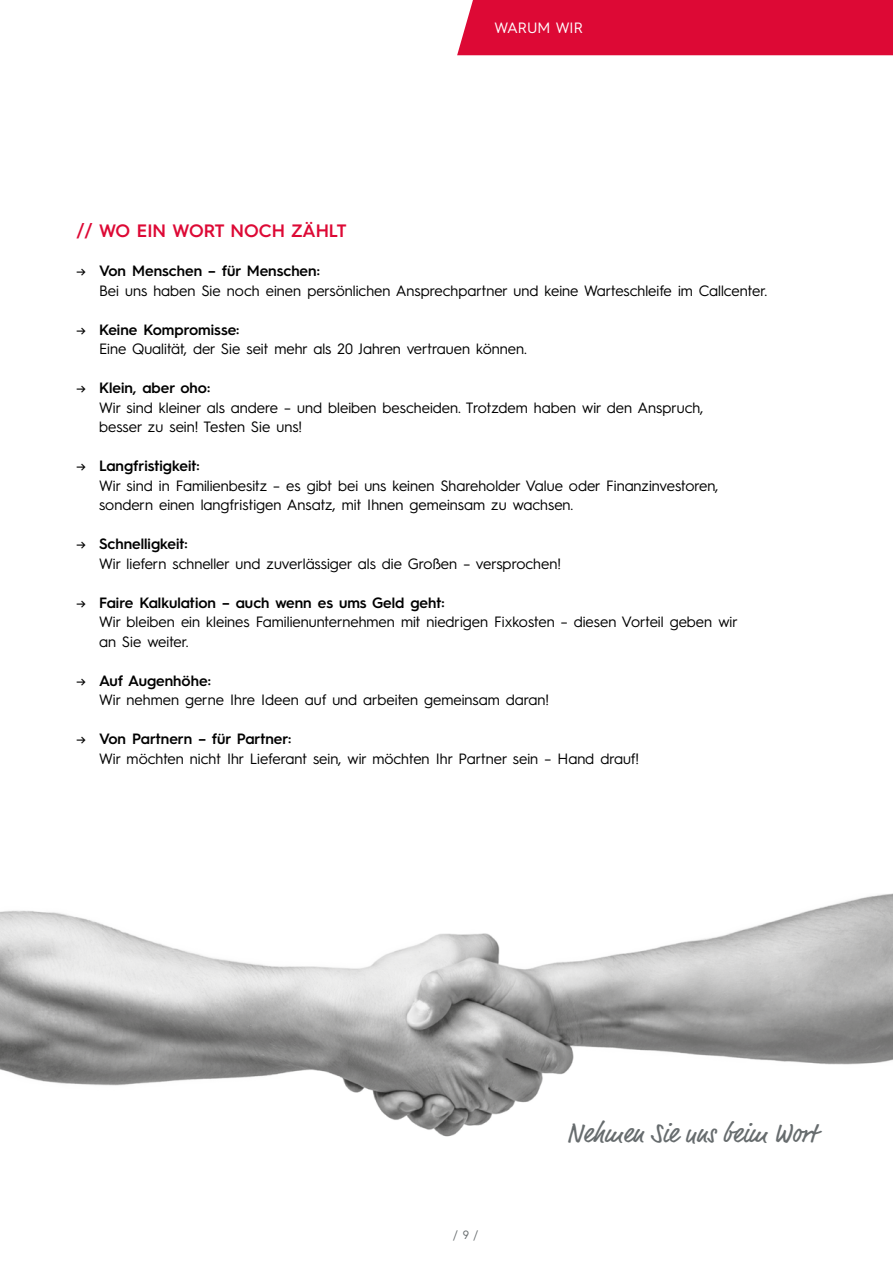
<style>
.page{position:relative;width:893px;height:1263px;background:#fff}
.page>*{position:absolute;margin:0;border:0;box-sizing:border-box;transform-origin:0 0}
.t1{font:27px "Market Pro";color:#676c6e}
.t2{font:600 18px "Hurme Geometric Sans 3";color:#dd0935}
.t3{font:15px/19.5px "Hurme Geometric Sans 3";color:#000}
.t4{font:15px "Hurme Geometric Sans 3";color:#fff}
.t5{font:12px "Hurme Geometric Sans 3";color:#676c6e}
.s1{font-weight:600}
</style>
<div class="page">
<img style="left:0;top:893px;width:893px;height:244px">
<div style="left:457px;top:0;width:436px;height:55px;background:#dd0935"></div>
<p class="t4" style="left:494px;top:18px;width:90px">WARUM WIR</p>
<p class="t2" style="left:77px;top:218px;width:272px">// WO EIN WORT NOCH ZÄHLT</p>
<p class="t3" style="left:99px;top:260px;width:670px;text-indent:-23px">→ <span class="s1">Von Menschen – für Menschen:<br></span>Bei uns haben Sie noch einen persönlichen Ansprechpartner und keine Warteschleife im Callcenter.</p>
<p class="t3" style="left:99px;top:319px;width:429px;text-indent:-23px">→ <span class="s1">Keine Kompromisse:<br></span>Eine Qualität, der Sie seit mehr als 20 Jahren vertrauen können.</p>
<p class="t3" style="left:99px;top:377px;width:606px;text-indent:-23px">→ <span class="s1">Klein, aber oho:<br></span>Wir sind kleiner als andere – und bleiben bescheiden. Trotzdem haben wir den Anspruch, besser zu sein! Testen Sie uns!</p>
<p class="t3" style="left:99px;top:455px;width:621px;text-indent:-23px">→ <span class="s1">Langfristigkeit:<br></span>Wir sind in Familienbesitz – es gibt bei uns keinen Shareholder Value oder Finanzinvestoren, sondern einen langfristigen Ansatz, mit Ihnen gemeinsam zu wachsen.</p>
<p class="t3" style="left:99px;top:533px;width:463px;text-indent:-23px">→ <span class="s1">Schnelligkeit:<br></span>Wir liefern schneller und zuverlässiger als die Großen – versprochen!</p>
<p class="t3" style="left:99px;top:592px;width:640px;text-indent:-23px">→ <span class="s1">Faire Kalkulation – auch wenn es ums Geld geht:<br></span>Wir bleiben ein kleines Familienunternehmen mit niedrigen Fixkosten – diesen Vorteil geben wir an Sie weiter.</p>
<p class="t3" style="left:99px;top:670px;width:452px;text-indent:-23px">→ <span class="s1">Auf Augenhöhe:<br></span>Wir nehmen gerne Ihre Ideen auf und arbeiten gemeinsam daran!</p>
<p class="t3" style="left:99px;top:728px;width:542px;text-indent:-23px">→ <span class="s1">Von Partnern – für Partner:<br></span>Wir möchten nicht Ihr Lieferant sein, wir möchten Ihr Partner sein – Hand drauf!</p>
<p class="t5" style="left:453px;top:1226px;width:27px">/ 9 /</p>
<h1 class="t1" style="left:567px;top:1115px;width:251px">Nehmen Sie uns beim Wort</h1>
</div>
